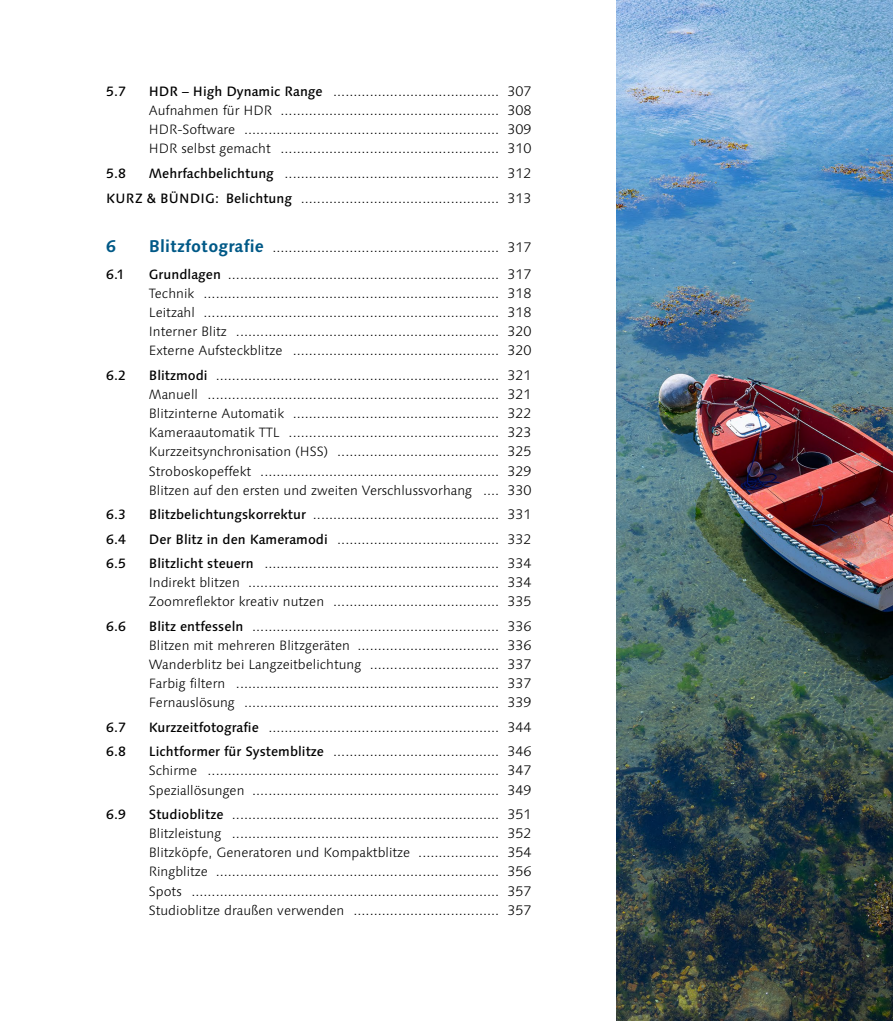
<style>
.page{position:relative;width:893px;height:1021px;background:#fff}
.page>*{position:absolute;margin:0;border:0;box-sizing:border-box;transform-origin:0 0}
.t1{font:700 16.8px "Linotype Syntax";color:#005987}
.t2{font:300 13.8px/19.2px "Linotype Syntax";color:#000;text-align:justify}
.t3{font:300 13.5px "Linotype Syntax";color:#000}
.t4{font:500 13.5px "Linotype Syntax";color:#000}
.s1{font-weight:500;font-size:13.5px}
.s2{font-size:13.5px}
.s3{font-weight:700;font-size:16.8px;color:#005987}
.s4{font-size:13.8px}
</style>
<div class="page">
<img style="left:617px;top:0;width:276px;height:1020px">
<p class="t4" style="left:106px;top:83px;width:21px">5.7</p>
<p class="t2" style="left:149px;top:81px;width:384px"><span class="s1">HDR – High Dynamic Range</span> ......................................... 307<br><span class="s2">Aufnahmen für HDR</span> ...................................................... 308<br><span class="s2">HDR-Software</span> ............................................................... 309<br><span class="s2">HDR selbst gemacht</span> ...................................................... 310</p>
<p class="t4" style="left:106px;top:165px;width:21px">5.8</p>
<p class="t2" style="left:106px;top:160px;width:427px;line-height:25.5px;text-align:right"><span class="s1">Mehrfachbelichtung</span> ..................................................... 312<br><span class="s1">KURZ &amp; BÜNDIG: Belichtung</span> ................................................. 313</p>
<p class="t1" style="left:106px;top:236px;width:11px">6</p>
<p class="t2" style="left:149px;top:238px;width:384px"><span class="s3">Blitzfotografie</span> ........................................................ 317</p>
<p class="t4" style="left:106px;top:266px;width:20px">6.1</p>
<p class="t2" style="left:149px;top:265px;width:384px"><span class="s1">Grundlagen</span> ................................................................... 317<br><span class="s2">Technik</span> ......................................................................... 318<br><span class="s2">Leitzahl</span> ......................................................................... 318<br><span class="s2">Interner Blitz</span> ................................................................. 320<br><span class="s2">Externe Aufsteckblitze</span> ................................................... 320</p>
<p class="t4" style="left:106px;top:367px;width:21px">6.2</p>
<p class="t2" style="left:149px;top:365px;width:384px"><span class="s1">Blitzmodi</span> ...................................................................... 321<br><span class="s2">Manuell</span> ........................................................................ 321<br><span class="s2">Blitzinterne Automatik</span> ................................................... 322<br><span class="s2">Kameraautomatik TTL</span> .................................................... 323<br><span class="s2">Kurzzeitsynchronisation (HSS)</span> ........................................ 325<br><span class="s2">Stroboskopeffekt</span> ........................................................... 329</p>
<p class="t3" style="left:149px;top:482px;width:384px">Blitzen auf den ersten und zweiten Verschlussvorhang <span class="s4">.... 330</span></p>
<p class="t4" style="left:106px;top:506px;width:21px">6.3</p>
<p class="t2" style="left:149px;top:505px;width:384px"><span class="s1">Blitzbelichtungskorrektur</span> .............................................. 331</p>
<p class="t4" style="left:106px;top:531px;width:21px">6.4</p>
<p class="t2" style="left:149px;top:529px;width:384px"><span class="s1">Der Blitz in den Kameramodi</span> ........................................ 332</p>
<p class="t4" style="left:106px;top:555px;width:21px">6.5</p>
<p class="t2" style="left:149px;top:554px;width:384px"><span class="s1">Blitzlicht steuern</span> .......................................................... 334<br><span class="s2">Indirekt blitzen</span> .............................................................. 334<br><span class="s2">Zoomreflektor kreativ nutzen</span> ......................................... 335</p>
<p class="t4" style="left:106px;top:618px;width:21px">6.6</p>
<p class="t2" style="left:149px;top:616px;width:384px"><span class="s1">Blitz entfesseln</span> ............................................................. 336<br><span class="s2">Blitzen mit mehreren Blitzgeräten</span> ................................... 336<br><span class="s2">Wanderblitz bei Langzeitbelichtung</span> ................................ 337<br><span class="s2">Farbig filtern</span> ................................................................. 337<br><span class="s2">Fernauslösung</span> ............................................................... 339</p>
<p class="t4" style="left:106px;top:719px;width:21px">6.7</p>
<p class="t2" style="left:149px;top:717px;width:384px"><span class="s1">Kurzzeitfotografie</span> ......................................................... 344</p>
<p class="t4" style="left:106px;top:743px;width:21px">6.8</p>
<p class="t2" style="left:149px;top:742px;width:384px"><span class="s1">Lichtformer für Systemblitze</span> ......................................... 346<br><span class="s2">Schirme</span> ........................................................................ 347<br><span class="s2">Speziallösungen</span> ............................................................. 349</p>
<p class="t4" style="left:106px;top:806px;width:21px">6.9</p>
<p class="t2" style="left:149px;top:804px;width:384px"><span class="s1">Studioblitze</span> .................................................................. 351<br><span class="s2">Blitzleistung</span> .................................................................. 352</p>
<p class="t3" style="left:149px;top:844px;width:384px">Blitzköpfe, Generatoren und Kompaktblitze <span class="s4">.................... 354</span></p>
<p class="t2" style="left:149px;top:862px;width:384px"><span class="s2">Ringblitze</span> ...................................................................... 356<br><span class="s2">Spots</span> ............................................................................ 357<br><span class="s2">Studioblitze draußen verwenden</span> .................................... 357</p>
</div>
